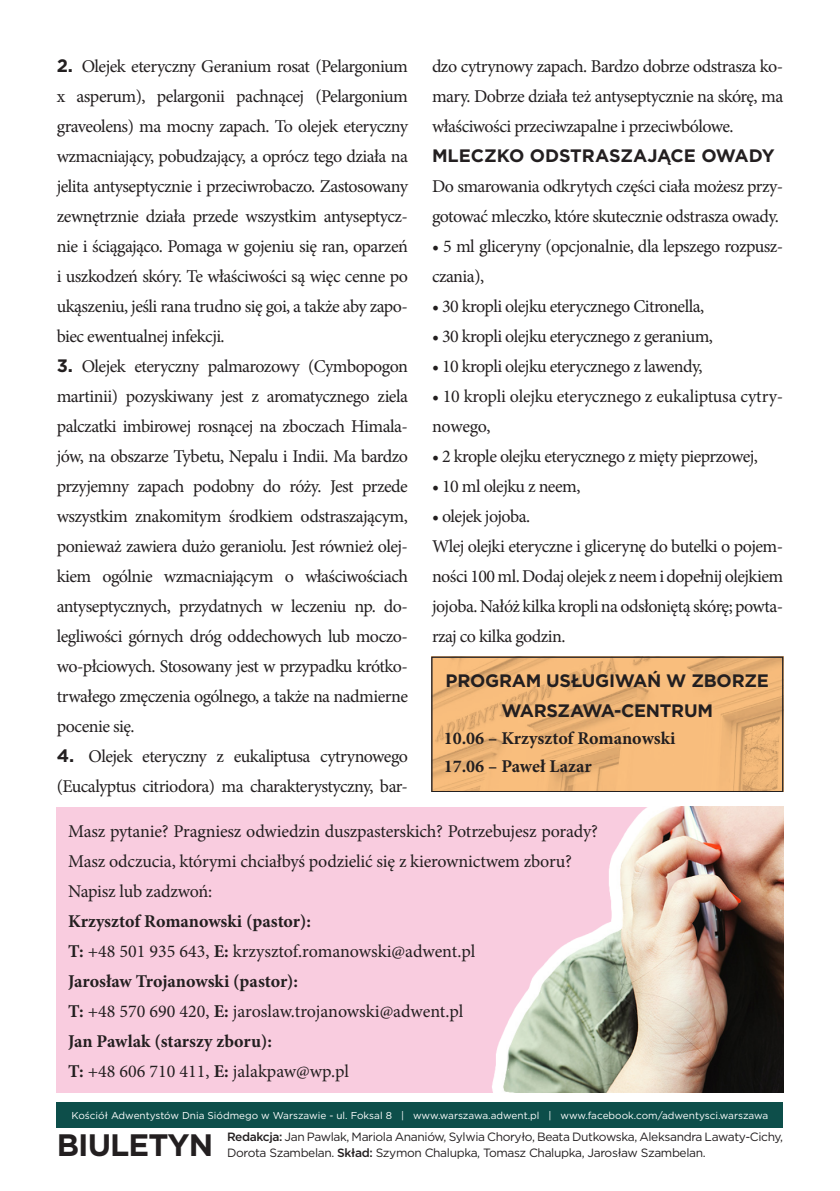
<style>
.page{position:relative;width:840px;height:1191px;background:#fff}
.page>*{position:absolute;margin:0;border:0;box-sizing:border-box;transform-origin:0 0}
.t1{font:700 31px "Gotham";letter-spacing:-.03em;color:#231f20}
.Headline{font:18px/30px "Minion Pro";letter-spacing:-.03em;color:#231f20;text-align:justify}
.Body_Text{font:18px/30px "Minion Pro";letter-spacing:-.025em;color:#231f20}
.Body_Text-2{font:18px "Minion Pro";color:#231f20}
.Body_Text-3{font:700 18px "Minion Pro";letter-spacing:-.005em;color:#231f20}
.Rocznice___Zyczenia{font:700 18px "Minion Pro";color:#231f20}
.Program___Time{font:700 18px/30px "Gotham";letter-spacing:-.015em;color:#231f20;text-align:center}
.Headline-2{font:700 18px "Gotham";color:#231f20}
.t2{font:12px/16px "Gotham";letter-spacing:-.03em;color:#231f20}
.t3{font:10px "Gotham";color:#fff}
.s1{font-family:"Gotham";font-weight:700}
.s2{font-weight:700}
.s3{font-weight:500}
</style>
<div class="page">
<div style="left:57px;top:1101px;width:725px;height:26px;background:#0d4e4a"></div>
<div style="left:57px;top:807px;width:725px;height:285px;background:#f9ccdf"></div>
<img style="left:492px;top:807px;width:290px;height:285px">
<img style="left:433px;top:658px;width:347px;height:132px">
<div style="left:431px;top:656px;width:351px;height:136px;border:1px solid #231f20"></div>
<p class="Headline" style="left:57px;top:51px;width:352px"><span class="s1">2.</span> Olejek eteryczny Geranium rosat (Pelargonium x asperum), pelargonii pachnącej (Pelargonium graveolens) ma mocny zapach. To olejek eteryczny wzmacniający, pobudzający, a oprócz tego działa na jelita antyseptycznie i przeciwrobaczo. Zastosowany zewnętrznie działa przede wszystkim antyseptycz&shy;nie i ściągająco. Pomaga w gojeniu się ran, oparzeń i uszkodzeń skóry. Te właściwości są więc cenne po ukąszeniu, jeśli rana trudno się goi, a także aby zapo&shy;biec ewentualnej infekcji.</p>
<p class="Headline" style="left:57px;top:351px;width:352px"><span class="s1">3.</span> Olejek eteryczny palmarozowy (Cymbopogon martinii) pozyskiwany jest z aromatycznego ziela palczatki imbirowej rosnącej na zboczach Himala&shy;jów, na obszarze Tybetu, Nepalu i Indii. Ma bardzo przyjemny zapach podobny do róży. Jest przede wszystkim znakomitym środkiem odstraszającym, ponieważ zawiera dużo geraniolu. Jest również olej&shy;kiem ogólnie wzmacniającym o właściwościach antyseptycznych, przydatnych w leczeniu np. do&shy;legliwości górnych dróg oddechowych lub moczo&shy;wo-płciowych. Stosowany jest w przypadku krótko&shy;trwałego zmęczenia ogólnego, a także na nadmierne pocenie się.</p>
<p class="Headline" style="left:57px;top:741px;width:352px"><span class="s1">4.</span> Olejek eteryczny z eukaliptusa cytrynowego (Eucalyptus citriodora) ma charakterystyczny, bar-</p>
<p class="Headline" style="left:432px;top:51px;width:352px">dzo cytrynowy zapach. Bardzo dobrze odstrasza ko&shy;mary. Dobrze działa też antyseptycznie na skórę, ma właściwości przeciwzapalne i przeciwbólowe.</p>
<p class="Headline-2" style="left:432px;top:143px;width:344px">MLECZKO ODSTRASZAJĄCE OWADY</p>
<p class="Body_Text" style="left:432px;top:171px;width:352px">Do smarowania odkrytych części ciała możesz przy&shy;gotować mleczko, które skutecznie odstrasza owady.</p>
<p class="Body_Text" style="left:432px;top:231px;width:352px">• 5 ml gliceryny (opcjonalnie, dla lepszego rozpusz&shy;czania),</p>
<p class="Body_Text" style="left:432px;top:291px;width:274px">• 30 kropli olejku eterycznego Citronella,</p>
<p class="Body_Text" style="left:432px;top:321px;width:282px">• 30 kropli olejku eterycznego z geranium,</p>
<p class="Body_Text" style="left:432px;top:351px;width:272px">• 10 kropli olejku eterycznego z lawendy,</p>
<p class="Body_Text" style="left:432px;top:381px;width:352px">• 10 kropli olejku eterycznego z eukaliptusa cytry&shy;nowego,</p>
<p class="Body_Text" style="left:432px;top:441px;width:327px">• 2 krople olejku eterycznego z mięty pieprzowej,</p>
<p class="Body_Text" style="left:432px;top:471px;width:150px">• 10 ml olejku z neem,</p>
<p class="Body_Text" style="left:432px;top:501px;width:100px">• olejek jojoba.</p>
<p class="Body_Text" style="left:432px;top:531px;width:352px;text-align:justify">Wlej olejki eteryczne i glicerynę do butelki o pojem&shy;ności 100 ml. Dodaj olejek z neem i dopełnij olejkiem jojoba. Nałóż kilka kropli na odsłoniętą skórę; powta&shy;rzaj co kilka godzin.</p>
<p class="Program___Time" style="left:445px;top:665px;width:325px">PROGRAM USŁUGIWAŃ W ZBORZE<br>WARSZAWA-CENTRUM</p>
<p class="Rocznice___Zyczenia" style="left:443px;top:726px;width:233px">10.06 – Krzysztof Romanowski</p>
<p class="Rocznice___Zyczenia" style="left:443px;top:753px;width:149px">17.06 – Paweł Lazar</p>
<p class="Body_Text" style="left:68px;top:816px;width:531px">Masz pytanie? Pragniesz odwiedzin duszpasterskich? Potrzebujesz porady?<br>Masz odczucia, którymi chciałbyś podzielić się z kierownictwem zboru?</p>
<p class="Body_Text" style="left:68px;top:876px;width:146px">Napisz lub zadzwoń:</p>
<p class="Body_Text-3" style="left:68px;top:908px;width:244px">Krzysztof Romanowski (pastor):</p>
<p class="Body_Text-2" style="left:68px;top:939px;width:408px"><span class="s2">T:</span> +48 501 935 643, <span class="s2">E:</span> krzysztof.romanowski@adwent.pl</p>
<p class="Body_Text-3" style="left:68px;top:968px;width:231px">Jarosław Trojanowski (pastor):</p>
<p class="Body_Text-2" style="left:68px;top:999px;width:396px"><span class="s2">T:</span> +48 570 690 420, <span class="s2">E:</span> jaroslaw.trojanowski@adwent.pl</p>
<p class="Body_Text-3" style="left:68px;top:1028px;width:205px">Jan Pawlak (starszy zboru):</p>
<p class="Body_Text-2" style="left:68px;top:1059px;width:282px"><span class="s2">T:</span> +48 606 710 411, <span class="s2">E:</span> jalakpaw@wp.pl</p>
<p class="t3" style="left:72px;top:1108px;width:698px">Kościół Adwentystów Dnia Siódmego w Warszawie - ul. Foksal 8 | www.warszawa.adwent.pl | www.facebook.com/adwentysci.warszawa</p>
<p class="t1" style="left:57px;top:1125px;width:158px">BIULETYN</p>
<p class="t2" style="left:227px;top:1128px;width:557px"><span class="s3">Redakcja:</span> Jan Pawlak, Mariola Ananiów, Sylwia Choryło, Beata Dutkowska, Aleksandra Lawaty-Cichy,<br>Dorota Szambelan. <span class="s3">Skład:</span> Szymon Chalupka, Tomasz Chalupka, Jarosław Szambelan.</p>
</div>
